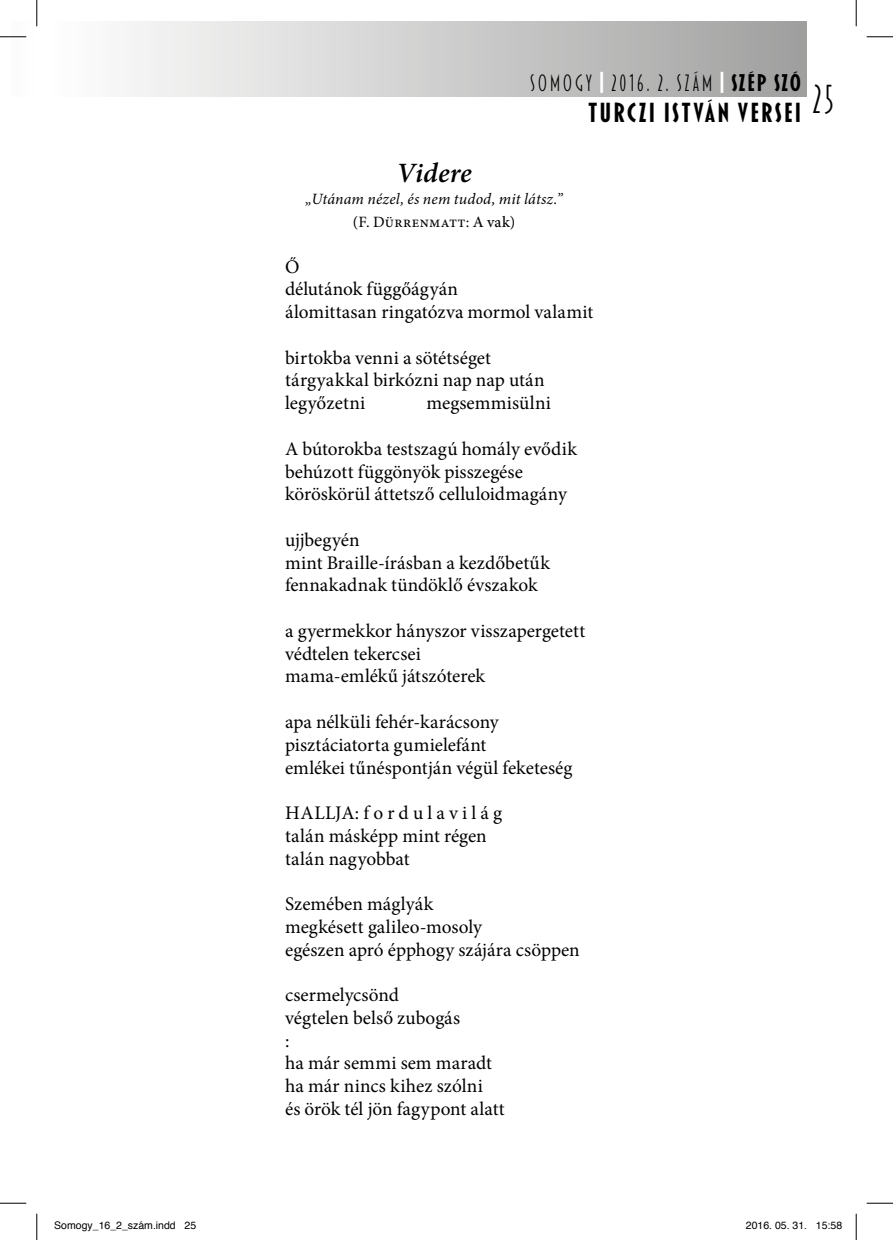
<style>
.page{position:relative;width:893px;height:1240px;background:#fff}
.page>*{position:absolute;margin:0;border:0;box-sizing:border-box;transform-origin:0 0}
.t1{font:300 42px "Blakely";color:#000}
.t2{font:700 28px "Blakely";letter-spacing:.05em;color:#000}
.t3{font:italic 600 28px "Minion Pro";color:#000}
.t4{font:300 24.5px "Blakely";letter-spacing:.05em;color:#000}
.t5{font:19.25px/22.8px "Minion Pro";color:#000}
.t6{font:italic 15.75px/22.8px "Minion Pro";letter-spacing:.01em;color:#000;text-align:center}
.t7{font:10.5px "Helvetica";color:#000}
.s1{font-weight:700;color:#fff}
.s2{font-weight:700}
.s3{font-style:normal}
.s4{font-weight:500;font-style:normal}
</style>
<div class="page">
<div style="left:12px;top:22px;width:794px;height:74px;background:linear-gradient(to right,#fff,#a1a1a0)"></div>
<hr style="left:0;top:36px;width:26px;height:2px;background:#fff">
<hr style="left:36px;top:0;width:2px;height:26px;background:#fff">
<svg style="left:0;top:36px;width:26px;height:1px"></svg>
<svg style="left:866px;top:36px;width:26px;height:1px"></svg>
<svg style="left:0;top:1202px;width:26px;height:1px"></svg>
<svg style="left:866px;top:1202px;width:26px;height:1px"></svg>
<svg style="left:36px;top:0;width:1px;height:26px"></svg>
<svg style="left:36px;top:1213px;width:1px;height:26px"></svg>
<svg style="left:855px;top:0;width:1px;height:26px"></svg>
<svg style="left:855px;top:1213px;width:1px;height:26px"></svg>
<p class="t4" style="left:529px;top:71px;width:273px">SOMOGY <span class="s1">|</span> 2016. 2. SZÁM <span class="s1">|</span> <span class="s2">SZÉP SZÓ</span></p>
<h2 class="t2" style="left:587px;top:99px;width:215px">TURCZI ISTVÁN VERSEI</h2>
<h1 class="t1" style="left:811px;top:80px;width:25px">25</h1>
<h2 class="t3" style="left:396px;top:153px;width:77px">Videre</h2>
<p class="t6" style="left:305px;top:188px;width:258px">„Utánam nézel, és nem tudod, mit látsz.” <span class="s3">(F. Dürrenmatt:</span> <span class="s4">A vak</span><span class="s3">)</span></p>
<p class="t5" style="left:285px;top:255px;width:309px">Ő<br>délutánok függőágyán<br>álomittasan ringatózva mormol valamit</p>
<p class="t5" style="left:285px;top:346px;width:261px">birtokba venni a sötétséget tárgyakkal birkózni nap nap után legyőzetni</p>
<p class="t5" style="left:426px;top:392px;width:126px">megsemmisülni</p>
<p class="t5" style="left:285px;top:437px;width:293px">A bútorokba testszagú homály evődik behúzott függönyök pisszegése köröskörül áttetsző celluloidmagány</p>
<p class="t5" style="left:285px;top:528px;width:266px">ujjbegyén<br>mint Braille-írásban a kezdőbetűk fennakadnak tündöklő évszakok</p>
<p class="t5" style="left:285px;top:619px;width:301px">a gyermekkor hányszor visszapergetett védtelen tekercsei<br>mama-emlékű játszóterek</p>
<p class="t5" style="left:285px;top:710px;width:289px">apa nélküli fehér-karácsony pisztáciatorta gumielefánt<br>emlékei tűnéspontján végül feketeség</p>
<p class="t5" style="left:285px;top:801px;width:218px">HALLJA: f o r d u l a v i l á g talán másképp mint régen talán nagyobbat</p>
<p class="t5" style="left:285px;top:892px;width:296px">Szemében máglyák<br>megkésett galileo-mosoly<br>egészen apró épphogy szájára csöppen</p>
<p class="t5" style="left:285px;top:983px;width:221px">csermelycsönd<br>végtelen belső zubogás<br>:<br>ha már semmi sem maradt ha már nincs kihez szólni<br>és örök tél jön fagypont alatt</p>
<p class="t7" style="left:54px;top:1217px;width:143px">Somogy_16_2_szám.indd 25</p>
<p class="t7" style="left:745px;top:1217px;width:98px">2016. 05. 31. 15:58</p>
</div>
